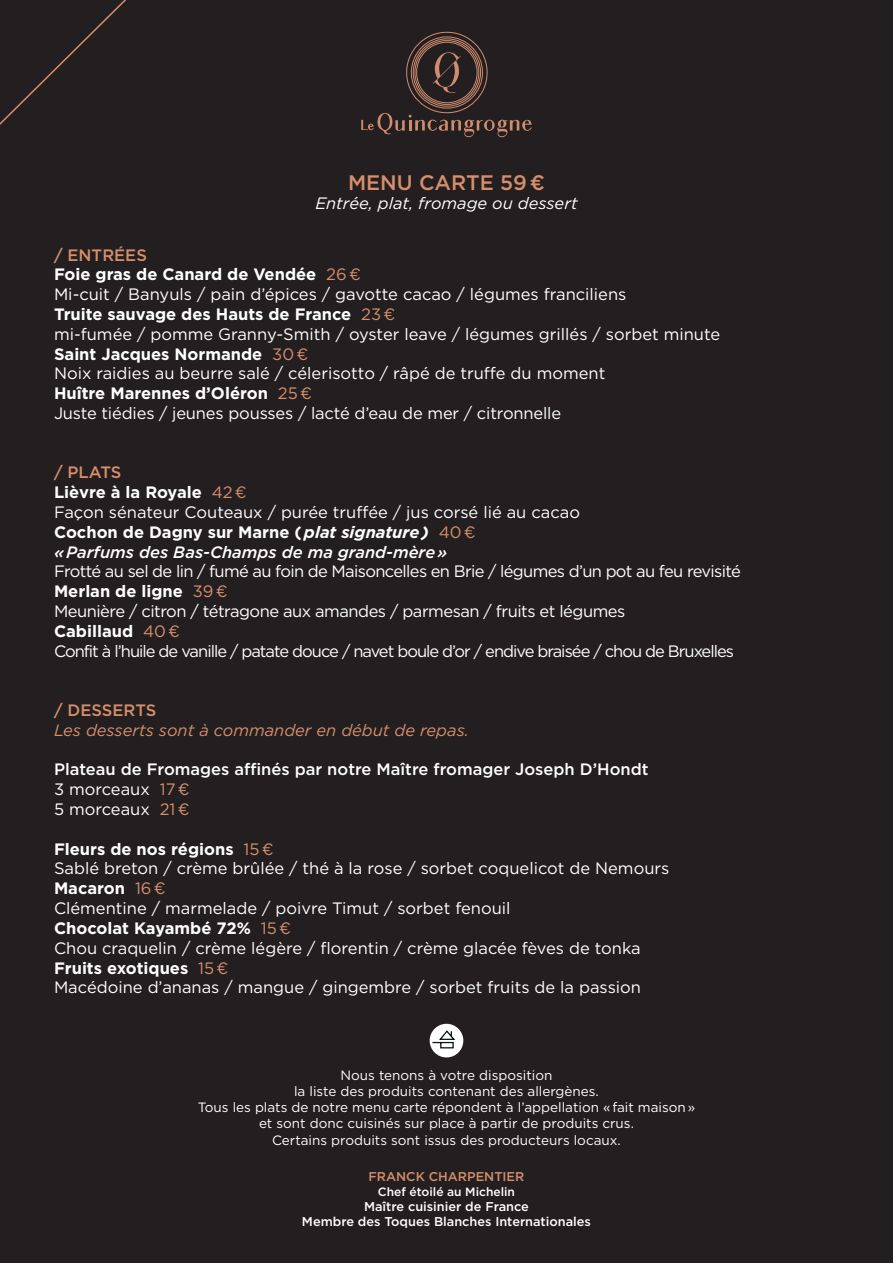
<style>
.page{position:relative;width:893px;height:1263px;background:#231f20}
.page>*{position:absolute;margin:0;border:0;box-sizing:border-box;transform-origin:0 0}
.t1{font:500 21px "Gotham";color:#d68e6b}
.t2{font:16.5px "Gotham";color:#fff}
.t3{font:700 16.5px "Gotham";color:#fff}
.t4{font:16.5px "Gotham";letter-spacing:-.06em;color:#fff}
.t5{font:16.5px "Gotham";letter-spacing:-.04em;color:#fff}
.t6{font:16.5px "Gotham";letter-spacing:-.03em;color:#fff}
.t7{font:500 16.5px "Gotham";color:#fff}
.t8{font:italic 16.5px "Gotham";color:#d68e6b}
.t9{font:italic 500 16.5px "Gotham";color:#fff}
.t10{font:italic 16.5px "Gotham";color:#fff}
.t11{font:500 16.5px "Gotham";color:#d68e6b}
.t12{font:13.5px "Gotham";color:#fff}
.t13{font:500 12.75px "Gotham";color:#fff}
.t14{font:500 12.75px "Gotham";color:#d68e6b}
.t15{font:500 12px "Gotham";color:#fff}
.s1{font-weight:400;color:#d68e6b}
.s2{font-style:italic}
.s3{color:#d68e6b}
</style>
<div class="page">
<div style="left:406px;top:32px;width:81px;height:81px;border:1px solid #d08c6f;border-radius:50%"></div>
<div style="left:416px;top:42px;width:61px;height:61px;border:1px solid #d08c6f;border-radius:50%"></div>
<div style="left:415px;top:40px;width:64px;height:65px;border:1px solid #d08c6f;border-radius:50%"></div>
<div style="left:411px;top:37px;width:72px;height:71px;border:1px solid #d08c6f;border-radius:50%"></div>
<div style="left:413px;top:39px;width:68px;height:67px;border:1px solid #d08c6f;border-radius:50%"></div>
<svg style="left:432px;top:52px;width:29px;height:41px"></svg>
<svg style="left:361px;top:113px;width:171px;height:24px;background:#43332e"></svg>
<div style="left:0;top:0;width:134px;height:128px;background:#231f20"></div>
<div style="left:430px;top:1024px;width:33px;height:33px;background:#fff;border-radius:50%"></div>
<svg style="left:431px;top:1029px;width:25px;height:20px"></svg>
<p class="t1" style="left:348px;top:168px;width:198px">MENU CARTE 59 €</p>
<p class="t10" style="left:315px;top:194px;width:264px">Entrée, plat, fromage ou dessert</p>
<p class="t11" style="left:54px;top:244px;width:94px">/ ENTRÉES</p>
<p class="t3" style="left:54px;top:265px;width:308px">Foie gras de Canard de Vendée <span class="s1">26 €</span></p>
<p class="t2" style="left:54px;top:284px;width:574px">Mi-cuit / Banyuls / pain d’épices / gavotte cacao / légumes franciliens</p>
<p class="t3" style="left:54px;top:305px;width:343px">Truite sauvage des Hauts de France <span class="s1">23 €</span></p>
<p class="t2" style="left:54px;top:323px;width:668px">mi-fumée / pomme Granny-Smith / oyster leave / légumes grillés / sorbet minute</p>
<p class="t3" style="left:54px;top:344px;width:256px">Saint Jacques Normande <span class="s1">30 €</span></p>
<p class="t2" style="left:54px;top:363px;width:553px">Noix raidies au beurre salé / célerisotto / râpé de truffe du moment</p>
<p class="t3" style="left:54px;top:384px;width:259px">Huître Marennes d’Oléron <span class="s1">25 €</span></p>
<p class="t2" style="left:54px;top:403px;width:509px">Juste tiédies / jeunes pousses / lacté d’eau de mer / citronnelle</p>
<p class="t11" style="left:54px;top:462px;width:69px">/ PLATS</p>
<p class="t3" style="left:54px;top:483px;width:194px">Lièvre à la Royale <span class="s1">42 €</span></p>
<p class="t2" style="left:54px;top:502px;width:527px">Façon sénateur Couteaux / purée truffée / jus corsé lié au cacao</p>
<p class="t3" style="left:54px;top:522px;width:423px">Cochon de Dagny sur Marne (<span class="s2">plat signature )</span> <span class="s1">40 €</span></p>
<p class="t9" style="left:54px;top:541px;width:395px">« Parfums des Bas-Champs de ma grand-mère »</p>
<p class="t5" style="left:54px;top:561px;width:688px">Frotté au sel de lin / fumé au foin de Maisoncelles en Brie / légumes d’un pot au feu revisité</p>
<p class="t3" style="left:54px;top:582px;width:175px">Merlan de ligne <span class="s1">39 €</span></p>
<p class="t6" style="left:54px;top:601px;width:573px">Meunière / citron / tétragone aux amandes / parmesan / fruits et légumes</p>
<p class="t3" style="left:54px;top:621px;width:128px">Cabillaud <span class="s1">40 €</span></p>
<p class="t4" style="left:54px;top:640px;width:681px">Confit à l’huile de vanille / patate douce / navet boule d’or / endive braisée / chou de Bruxelles</p>
<p class="t11" style="left:54px;top:699px;width:104px">/ DESSERTS</p>
<p class="t8" style="left:54px;top:721px;width:417px">Les desserts sont à commander en début de repas.</p>
<p class="t7" style="left:54px;top:759px;width:596px">Plateau de Fromages affinés par notre Maître fromager Joseph D’Hondt</p>
<p class="t2" style="left:54px;top:779px;width:137px">3 morceaux <span class="s3">17 €</span></p>
<p class="t2" style="left:54px;top:799px;width:137px">5 morceaux <span class="s3">21 €</span></p>
<p class="t3" style="left:54px;top:839px;width:221px">Fleurs de nos régions <span class="s1">15 €</span></p>
<p class="t2" style="left:54px;top:858px;width:617px">Sablé breton / crème brûlée / thé à la rose / sorbet coquelicot de Nemours</p>
<p class="t3" style="left:54px;top:879px;width:113px">Macaron <span class="s1">16 €</span></p>
<p class="t2" style="left:54px;top:898px;width:458px">Clémentine / marmelade / poivre Timut / sorbet fenouil</p>
<p class="t3" style="left:54px;top:918px;width:238px">Chocolat Kayambé 72% <span class="s1">15 €</span></p>
<p class="t2" style="left:54px;top:937px;width:588px">Chou craquelin / crème légère / florentin / crème glacée fèves de tonka</p>
<p class="t3" style="left:54px;top:958px;width:176px">Fruits exotiques <span class="s1">15 €</span></p>
<p class="t2" style="left:54px;top:977px;width:589px">Macédoine d’ananas / mangue / gingembre / sorbet fruits de la passion</p>
<p class="t12" style="left:341px;top:1066px;width:213px">Nous tenons à votre disposition</p>
<p class="t12" style="left:294px;top:1082px;width:306px">la liste des produits contenant des allergènes.</p>
<p class="t12" style="left:198px;top:1099px;width:499px">Tous les plats de notre menu carte répondent à l’appellation « fait maison »</p>
<p class="t12" style="left:259px;top:1115px;width:376px">et sont donc cuisinés sur place à partir de produits crus.</p>
<p class="t12" style="left:272px;top:1131px;width:350px">Certains produits sont issus des producteurs locaux.</p>
<p class="t14" style="left:369px;top:1168px;width:157px">FRANCK CHARPENTIER</p>
<p class="t15" style="left:378px;top:1184px;width:139px">Chef étoilé au Michelin</p>
<p class="t13" style="left:364px;top:1198px;width:166px">Maître cuisinier de France</p>
<p class="t13" style="left:302px;top:1213px;width:291px">Membre des Toques Blanches Internationales</p>
</div>
